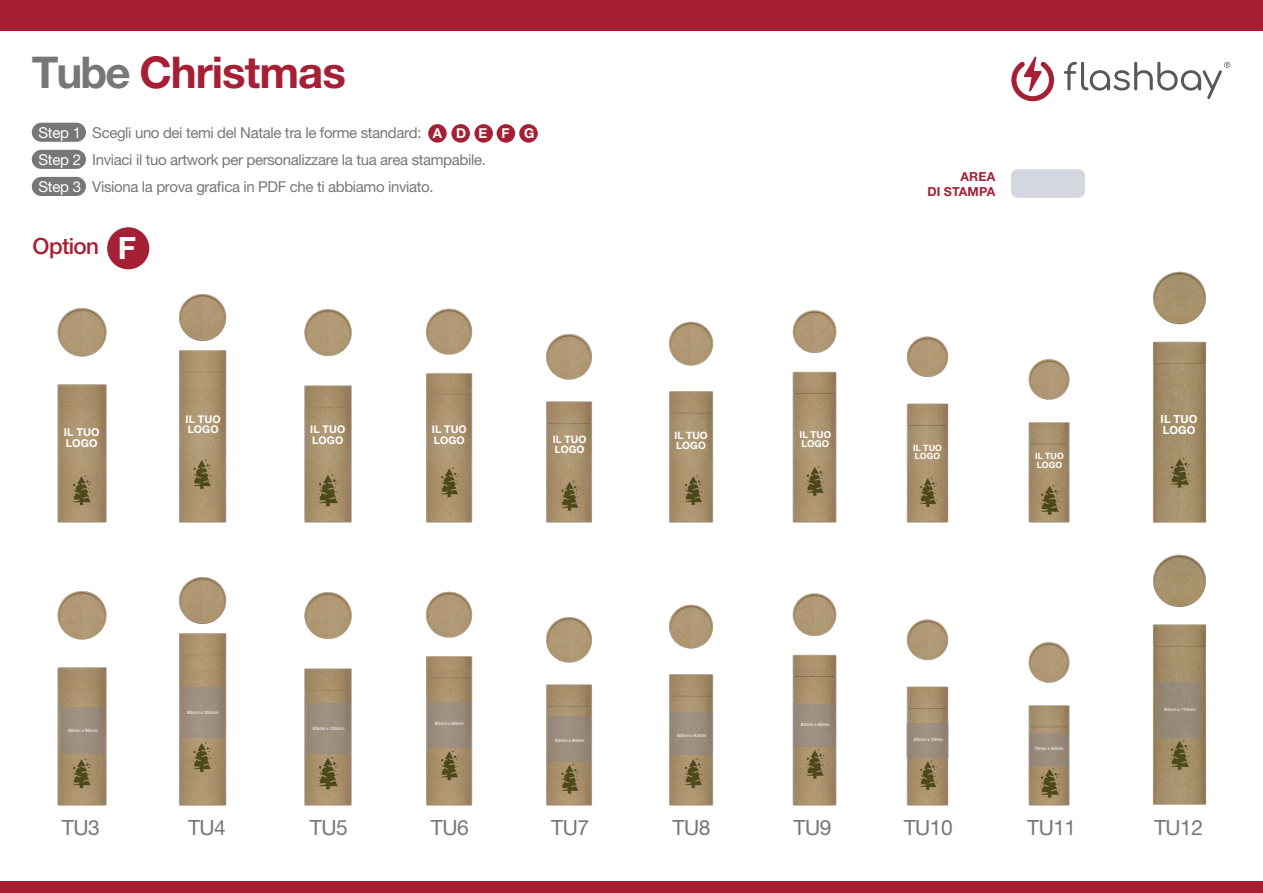
<style>
.page{position:relative;width:1263px;height:893px;background:#fff}
.page>*{position:absolute;margin:0;border:0;box-sizing:border-box;transform-origin:0 0}
.t1{font:700 43.8px "Helvetica Neue LT Pro";letter-spacing:-.025em;color:#a62035}
.t2{font:500 22.35px "Helvetica Neue LT Pro";letter-spacing:-.03em;color:#a62035}
.t3{font:21px "Helvetica Neue LT Pro";letter-spacing:-.025em;color:#77777a}
.t4{font:15px/27px "Helvetica Neue LT Pro";letter-spacing:-.025em;color:#77777a}
.t5{font:700 12.45px/15px "Helvetica Neue LT Pro";letter-spacing:.01em;color:#a62035;text-align:right}
.t6{font:700 11.25px/11.2px "Helvetica Neue LT Pro";letter-spacing:.01em;color:#fff}
.t7{font:700 10.8px/10.8px "Helvetica Neue LT Pro";letter-spacing:.01em;color:#fff}
.t8{font:700 10.5px/10.5px "Helvetica Neue LT Pro";letter-spacing:.01em;color:#fff}
.t9{font:700 10.2px/10.2px "Helvetica Neue LT Pro";letter-spacing:.01em;color:#fff}
.t10{font:700 10.05px/10.1px "Helvetica Neue LT Pro";letter-spacing:.01em;color:#fff}
.t11{font:700 9.45px/9.4px "Helvetica Neue LT Pro";letter-spacing:.015em;color:#fff}
.t12{font:700 8.7px/8.7px "Helvetica Neue LT Pro";letter-spacing:.015em;color:#fff}
.t13{font:4.5px "Helvetica Neue LT Pro";letter-spacing:-.025em;color:#fff}
.s1{color:#77777a}
.s2{color:#fff}
.s3{font-weight:700;font-size:13.5px;color:#fff}
.s4{font-weight:700;font-size:30.75px;color:#fff}
</style>
<div class="page">
<div style="left:0;top:0;width:1263px;height:30px;background:#a62035"></div>
<div style="left:0;top:881px;width:1263px;height:12px;background:#a62035"></div>
<div style="left:107px;top:227px;width:42px;height:42px;background:#a62035;border-radius:50%"></div>
<svg style="left:1011px;top:56px;width:43px;height:45px"></svg>
<svg style="left:1064px;top:62px;width:166px;height:37px"></svg>
<div style="left:428px;top:124px;width:19px;height:19px;background:#a62035;border-radius:50%"></div>
<div style="left:451px;top:124px;width:19px;height:19px;background:#a62035;border-radius:50%"></div>
<div style="left:474px;top:124px;width:19px;height:19px;background:#a62035;border-radius:50%"></div>
<div style="left:497px;top:124px;width:18px;height:19px;background:#a62035;border-radius:50%"></div>
<div style="left:519px;top:124px;width:19px;height:19px;background:#a62035;border-radius:50%"></div>
<div style="left:1011px;top:169px;width:74px;height:29px;background:#d5d7e0;border-radius:6px"></div>
<div style="left:32px;top:123px;width:54px;height:19px;background:#77777a;border-radius:10px"></div>
<div style="left:32px;top:150px;width:54px;height:19px;background:#77777a;border-radius:10px"></div>
<div style="left:32px;top:177px;width:54px;height:19px;background:#77777a;border-radius:10px"></div>
<img style="left:57px;top:591px;width:50px;height:215px">
<img style="left:179px;top:577px;width:48px;height:229px">
<img style="left:304px;top:592px;width:48px;height:214px">
<img style="left:426px;top:591px;width:47px;height:215px">
<img style="left:546px;top:617px;width:46px;height:189px">
<img style="left:669px;top:604px;width:45px;height:202px">
<img style="left:792px;top:593px;width:45px;height:213px">
<img style="left:906px;top:619px;width:43px;height:187px">
<img style="left:1028px;top:642px;width:42px;height:164px">
<img style="left:1153px;top:554px;width:54px;height:251px">
<img style="left:57px;top:308px;width:50px;height:215px">
<img style="left:179px;top:294px;width:48px;height:229px">
<img style="left:304px;top:309px;width:48px;height:214px">
<img style="left:426px;top:308px;width:47px;height:215px">
<img style="left:546px;top:334px;width:46px;height:189px">
<img style="left:669px;top:321px;width:45px;height:202px">
<img style="left:792px;top:310px;width:45px;height:213px">
<img style="left:906px;top:336px;width:43px;height:187px">
<img style="left:1028px;top:359px;width:42px;height:164px">
<img style="left:1153px;top:271px;width:54px;height:252px">
<div style="left:61px;top:707px;width:43px;height:47px;background:#9c8d7d"></div>
<div style="left:181px;top:687px;width:43px;height:51px;background:linear-gradient(to right,#9f9081,#9a8b7a)"></div>
<div style="left:307px;top:703px;width:42px;height:50px;background:#9c8d7d"></div>
<div style="left:428px;top:702px;width:43px;height:45px;background:linear-gradient(to right,#9e9080,#978878)"></div>
<div style="left:548px;top:717px;width:43px;height:45px;background:#9b8c7b"></div>
<div style="left:670px;top:713px;width:42px;height:42px;background:#9c8d7d"></div>
<div style="left:794px;top:704px;width:42px;height:42px;background:linear-gradient(to right,#9f9181,#968778)"></div>
<div style="left:906px;top:723px;width:43px;height:35px;background:linear-gradient(to right,#9c8e7e,#978878)"></div>
<div style="left:1030px;top:733px;width:37px;height:33px;background:#9a8b7b"></div>
<div style="left:1158px;top:682px;width:42px;height:56px;background:#968978"></div>
<h1 class="t1" style="left:32px;top:45px;width:316px"><span class="s1">Tube</span> Christmas</h1>
<p class="t4" style="left:39px;top:119px;width:497px"><span class="s2">Step 1</span> Scegli uno dei temi del Natale tra le forme standard: <span class="s3">A D E F G<br></span><span class="s2">Step 2</span> Inviaci il tuo artwork per personalizzare la tua area stampabile.<br><span class="s2">Step 3</span> Visiona la prova grafica in PDF che ti abbiamo inviato.</p>
<p class="t5" style="left:927px;top:169px;width:69px">AREA<br>DI STAMPA</p>
<h2 class="t2" style="left:33px;top:233px;width:105px">Option <span class="s4">F</span></h2>
<p class="t7" style="left:64px;top:426px;width:37px">IL TUO<br>LOGO</p>
<p class="t8" style="left:186px;top:414px;width:36px">IL TUO<br>LOGO</p>
<p class="t8" style="left:310px;top:424px;width:36px">IL TUO<br>LOGO</p>
<p class="t8" style="left:432px;top:424px;width:36px">IL TUO<br>LOGO</p>
<p class="t9" style="left:553px;top:434px;width:35px">IL TUO<br>LOGO</p>
<p class="t10" style="left:674px;top:430px;width:35px">IL TUO<br>LOGO</p>
<p class="t11" style="left:799px;top:429px;width:33px">IL TUO<br>LOGO</p>
<p class="t12" style="left:913px;top:443px;width:30px">IL TUO<br>LOGO</p>
<p class="t12" style="left:1035px;top:451px;width:30px">IL TUO<br>LOGO</p>
<p class="t6" style="left:1160px;top:413px;width:38px">IL TUO<br>LOGO</p>
<p class="t13" style="left:187px;top:709px;width:33px">80mm x 100mm</p>
<p class="t13" style="left:1164px;top:707px;width:33px">80mm x 110mm</p>
<p class="t13" style="left:68px;top:728px;width:31px">80mm x 95mm</p>
<p class="t13" style="left:313px;top:725px;width:33px">80mm x 100mm</p>
<p class="t13" style="left:435px;top:720px;width:31px">80mm x 90mm</p>
<p class="t13" style="left:555px;top:738px;width:31px">80mm x 90mm</p>
<p class="t13" style="left:677px;top:733px;width:31px">80mm x 83mm</p>
<p class="t13" style="left:801px;top:722px;width:31px">80mm x 85mm</p>
<p class="t13" style="left:914px;top:737px;width:31px">80mm x 70mm</p>
<p class="t13" style="left:1034px;top:746px;width:31px">70mm x 60mm</p>
<h3 class="t3" style="left:62px;top:815px;width:39px">TU3</h3>
<h3 class="t3" style="left:188px;top:815px;width:39px">TU4</h3>
<h3 class="t3" style="left:310px;top:815px;width:39px">TU5</h3>
<h3 class="t3" style="left:431px;top:815px;width:39px">TU6</h3>
<h3 class="t3" style="left:551px;top:815px;width:39px">TU7</h3>
<h3 class="t3" style="left:673px;top:815px;width:39px">TU8</h3>
<h3 class="t3" style="left:793px;top:815px;width:39px">TU9</h3>
<h3 class="t3" style="left:904px;top:815px;width:51px">TU10</h3>
<h3 class="t3" style="left:1027px;top:815px;width:51px">TU11</h3>
<h3 class="t3" style="left:1154px;top:815px;width:51px">TU12</h3>
</div>
